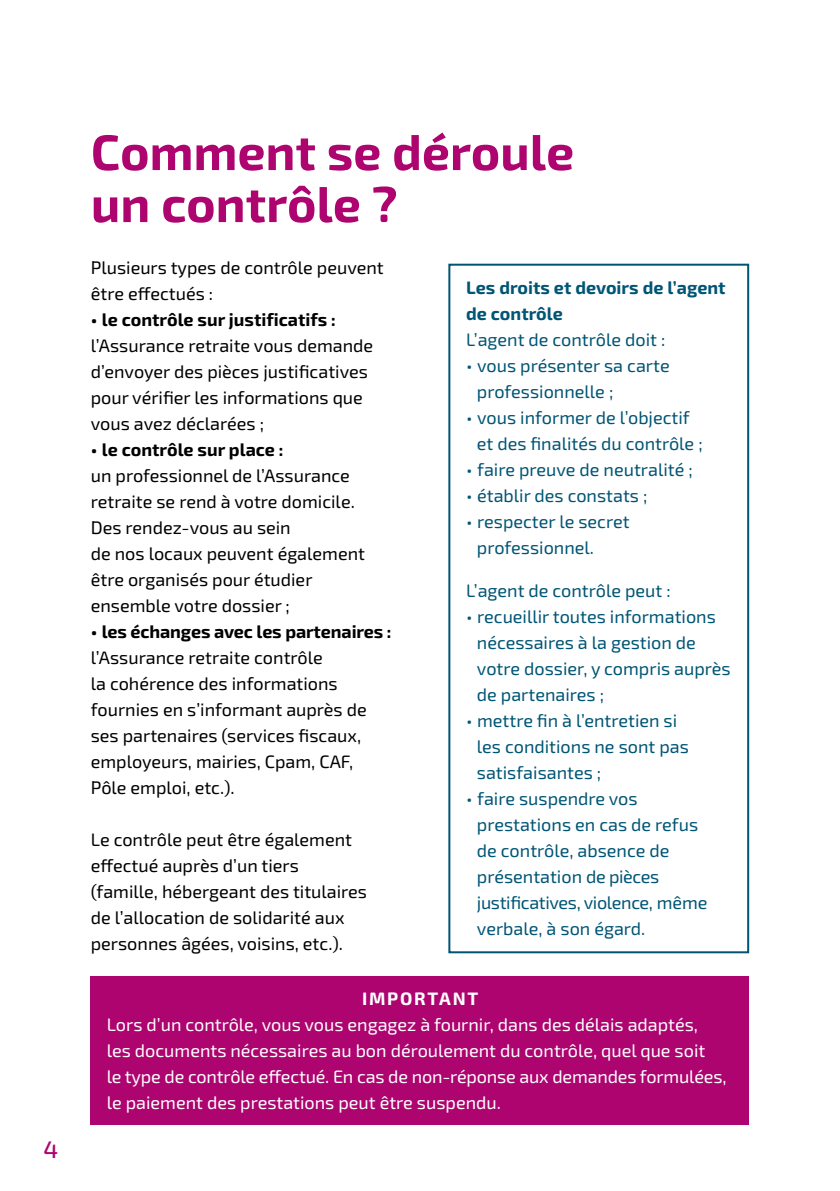
<style>
.page{position:relative;width:840px;height:1191px;background:#fff}
.page>*{position:absolute;margin:0;border:0;box-sizing:border-box;transform-origin:0 0}
.Titre_H1{font:700 50px/52px "Exo 2";color:#ad0470}
.t1{font:500 24px "Exo 2";color:#ad0470}
.TXT_Courant{font:18px/26px "Exo 2";color:#000}
.TXT_Encart{font:18px/26px "Exo 2";color:#005575}
.Important_TXT{font:18px/26px "Exo 2";color:#fff}
.TXT_Encart-2{font:700 18px/26px "Exo 2";color:#005575}
.Important_Titre{font:700 18px "Exo 2";letter-spacing:.1em;color:#fff}
.s1{font-weight:700}
</style>
<div class="page">
<div style="left:448px;top:264px;width:300px;height:689px;border:2px solid #005575"></div>
<div style="left:91px;top:976px;width:657px;height:148px;background:#ad0470"></div>
<h2 class="t1" style="left:44px;top:1135px;width:16px">4</h2>
<h1 class="Titre_H1" style="left:91px;top:128px;width:484px">Comment se déroule un contrôle ?</h1>
<p class="TXT_Courant" style="left:91px;top:254px;width:294px">Plusieurs types de contrôle peuvent être effectués :</p>
<p class="TXT_Courant" style="left:91px;top:306px;width:284px"><span class="s1">• le contrôle sur justificatifs : </span>l’Assurance retraite vous demande d’envoyer des pièces justificatives pour vérifier les informations que vous avez déclarées ;</p>
<p class="TXT_Courant" style="left:91px;top:436px;width:275px"><span class="s1">• le contrôle sur place :<br></span>un professionnel de l’Assurance retraite se rend à votre domicile.<br>Des rendez-vous au sein<br>de nos locaux peuvent également être organisés pour étudier ensemble votre dossier ;</p>
<p class="TXT_Courant" style="left:91px;top:618px;width:302px"><span class="s1">• les échanges avec les partenaires : </span>l’Assurance retraite contrôle<br>la cohérence des informations fournies en s’informant auprès de ses partenaires (services fiscaux, employeurs, mairies, Cpam, CAF,<br>Pôle emploi, etc.).</p>
<p class="TXT_Courant" style="left:91px;top:826px;width:277px">Le contrôle peut être également effectué auprès d’un tiers (famille, hébergeant des titulaires de l’allocation de solidarité aux personnes âgées, voisins, etc.).</p>
<p class="TXT_Encart-2" style="left:466px;top:275px;width:261px">Les droits et devoirs de l’agent de contrôle</p>
<p class="TXT_Encart" style="left:466px;top:326px;width:200px">L’agent de contrôle doit :</p>
<p class="TXT_Encart" style="left:476px;top:352px;width:194px;text-indent:-11px">• vous présenter sa carte professionnelle ;</p>
<p class="TXT_Encart" style="left:476px;top:404px;width:227px;text-indent:-11px">• vous informer de l’objectif et des finalités du contrôle ;</p>
<p class="TXT_Encart" style="left:466px;top:456px;width:228px">• faire preuve de neutralité ;</p>
<p class="TXT_Encart" style="left:466px;top:482px;width:182px">• établir des constats ;</p>
<p class="TXT_Encart" style="left:476px;top:508px;width:154px;text-indent:-11px">• respecter le secret professionnel.</p>
<p class="TXT_Encart" style="left:466px;top:577px;width:206px">L’agent de contrôle peut :</p>
<p class="TXT_Encart" style="left:476px;top:603px;width:255px;text-indent:-11px">• recueillir toutes informations nécessaires à la gestion de votre dossier, y compris auprès de partenaires ;</p>
<p class="TXT_Encart" style="left:476px;top:707px;width:213px;text-indent:-11px">• mettre fin à l’entretien si les conditions ne sont pas satisfaisantes ;</p>
<p class="TXT_Encart" style="left:476px;top:785px;width:232px;text-indent:-11px">• faire suspendre vos prestations en cas de refus de contrôle, absence de présentation de pièces justificatives, violence, même verbale, à son égard.</p>
<p class="Important_Titre" style="left:362px;top:987px;width:118px">IMPORTANT</p>
<p class="Important_TXT" style="left:107px;top:1010px;width:621px">Lors d’un contrôle, vous vous engagez à fournir, dans des délais adaptés, les documents nécessaires au bon déroulement du contrôle, quel que soit<br>le type de contrôle effectué. En cas de non-réponse aux demandes formulées, le paiement des prestations peut être suspendu.</p>
</div>
